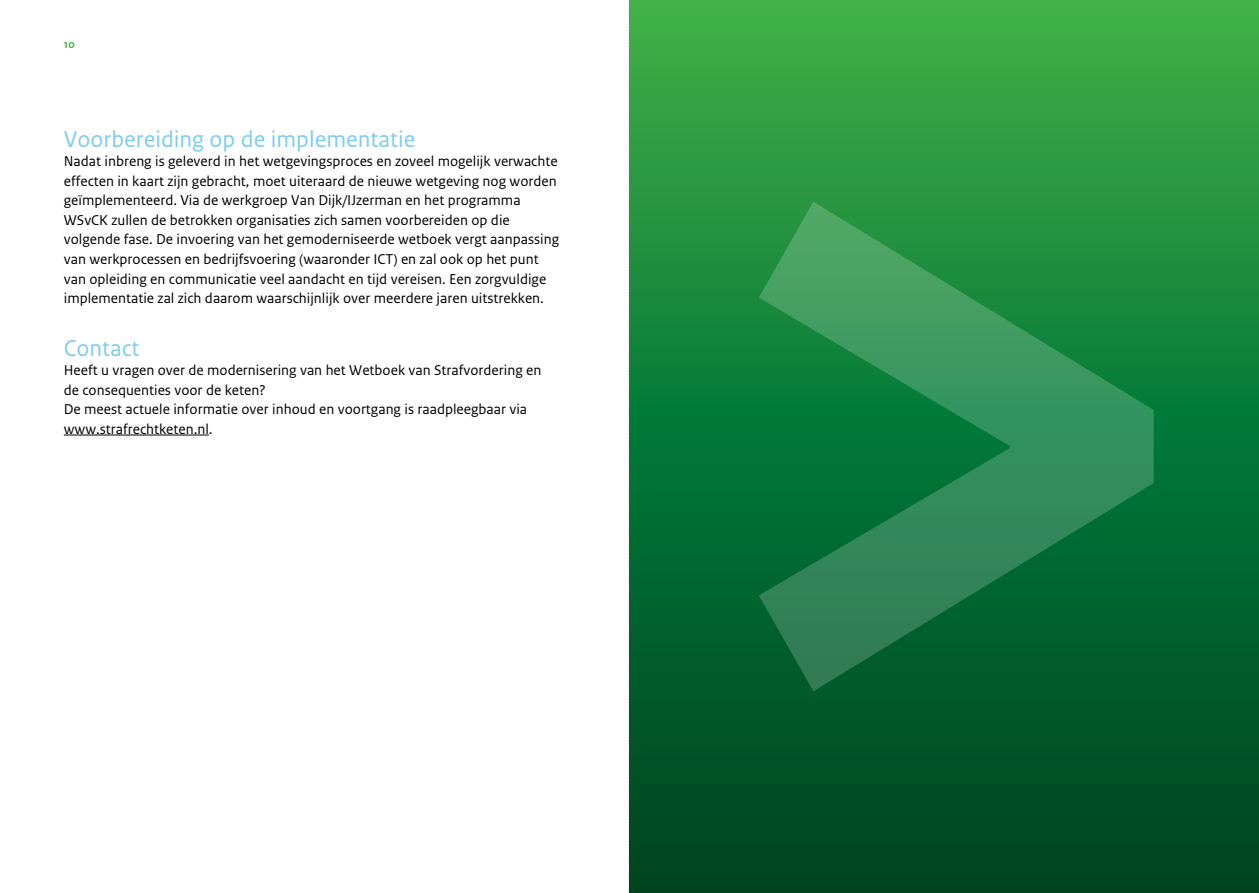
<style>
.page{position:relative;width:1259px;height:893px;background:#fff}
.page>*{position:absolute;margin:0;border:0;box-sizing:border-box;transform-origin:0 0}
.t1{font:24px "Rijksoverheid Sans Text";color:#7dccf1}
.t2{font:15px/19.5px "Rijksoverheid Sans Text";color:#000}
.t3{font:700 12px "Rijksoverheid Sans Text";color:#43b649}
</style>
<div class="page">
<hr style="left:64px;top:435px;width:145px;height:1px;background:#000">
<svg style="left:629px;top:0;width:630px;height:893px;background:#157834"></svg>
<svg style="left:759px;top:202px;width:394px;height:489px;background:#1d8146"></svg>
<p class="t3" style="left:64px;top:38px;width:12px">10</p>
<h1 class="t1" style="left:64px;top:125px;width:353px">Voorbereiding op de implementatie</h1>
<p class="t2" style="left:64px;top:152px;width:497px">Nadat inbreng is geleverd in het wetgevingsproces en zoveel mogelijk verwachte effecten in kaart zijn gebracht, moet uiteraard de nieuwe wetgeving nog worden geïmplementeerd. Via de werkgroep Van Dijk/IJzerman en het programma WSvCK zullen de betrokken organisaties zich samen voorbereiden op die volgende fase. De invoering van het gemoderniseerde wetboek vergt aanpassing van werkprocessen en bedrijfsvoering (waaronder ICT) en zal ook op het punt van opleiding en communicatie veel aandacht en tijd vereisen. Een zorgvuldige implementatie zal zich daarom waarschijnlijk over meerdere jaren uitstrekken.</p>
<h1 class="t1" style="left:64px;top:334px;width:77px">Contact</h1>
<p class="t2" style="left:64px;top:361px;width:479px">Heeft u vragen over de modernisering van het Wetboek van Strafvordering en de consequenties voor de keten?<br>De meest actuele informatie over inhoud en voortgang is raadpleegbaar via www.strafrechtketen.nl.</p>
</div>
